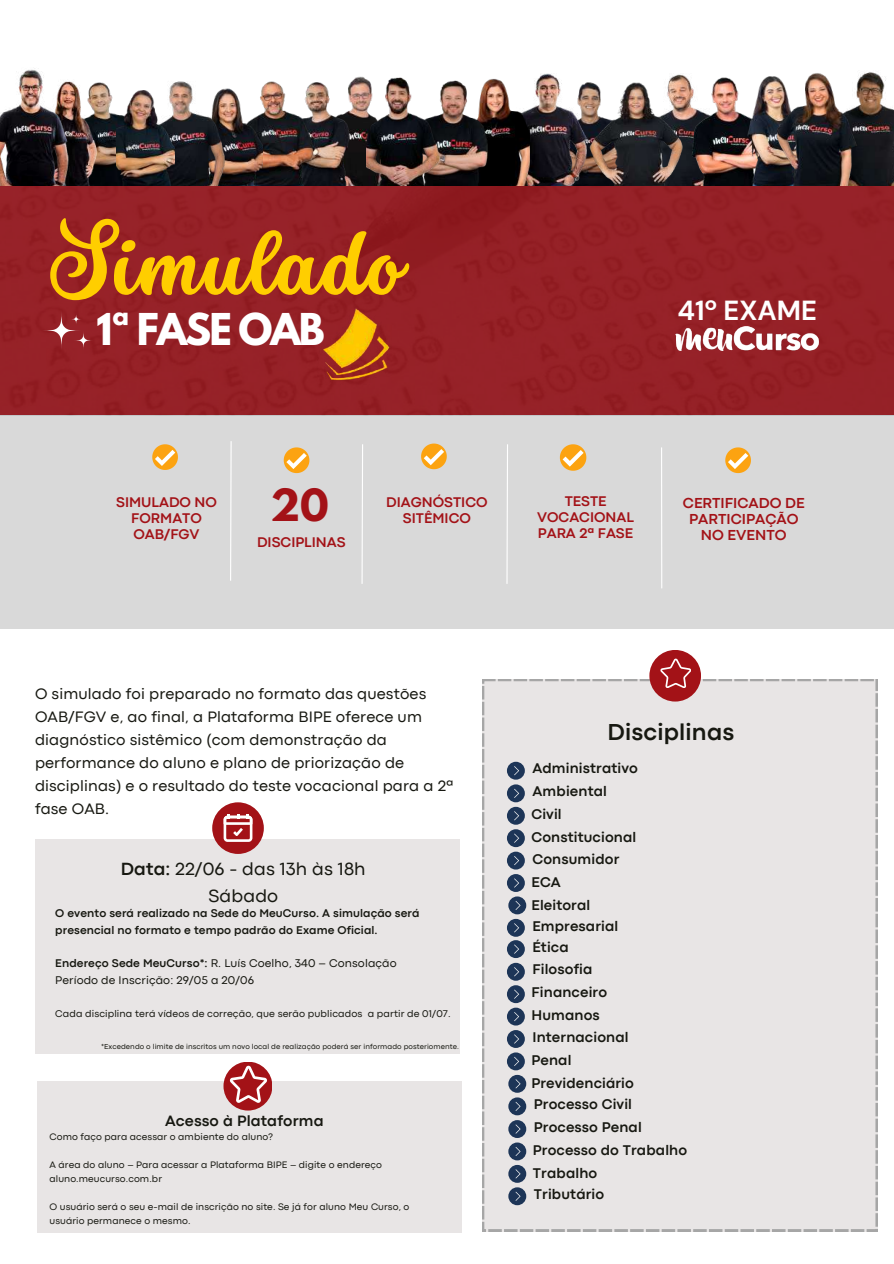
<style>
.page{position:relative;width:894px;height:1264px;background:#fff}
.page>*{position:absolute;margin:0;border:0;box-sizing:border-box;transform-origin:0 0}
.t1{font:84.45px "Stars Love";color:#ffce00}
.t2{font:700 39.3px "League Spartan";color:#a31217}
.t3{font:700 38.85px "League Spartan";letter-spacing:-.055em;color:#fff}
.t4{font:700 27.45px "DM Sans";color:#fff}
.t5{font:700 24px "Codec Pro";letter-spacing:.01em;color:#171811}
.t6{font:18.45px/27px "Codec Pro";letter-spacing:.01em;color:#171811;text-align:center}
.t7{font:15.75px/23.1px "Codec Pro";letter-spacing:.01em;color:#171811}
.t8{font:700 15.6px "Codec Pro";letter-spacing:.01em;color:#171811}
.t9{font:700 15.15px/16.4px "Codec Pro";color:#a31217;text-align:center}
.t10{font:700 14.7px/22.8px "Codec Pro";letter-spacing:.01em;color:#171811}
.t11{font:700 14.7px/15.9px "Codec Pro";color:#a31217;text-align:center}
.t12{font:700 11.7px/16.8px "Codec Pro";letter-spacing:.01em;color:#171811}
.t13{font:11.7px/16.8px "Codec Pro";letter-spacing:.01em;color:#171811}
.t14{font:10.2px "Codec Pro";letter-spacing:.01em;color:#171811}
.t15{font:9.75px/14px "Codec Pro";letter-spacing:.01em;color:#171811}
.t16{font:7.5px "Codec Pro";letter-spacing:.01em;color:#171811}
.s1{font-weight:700}
</style>
<div class="page">
<div style="left:0;top:410px;width:893px;height:218px;background:#d9d9d9"></div>
<img style="left:668px;top:74px;width:22px;height:112px">
<img style="left:98px;top:82px;width:19px;height:104px">
<img style="left:84px;top:82px;width:14px;height:104px">
<img style="left:0;top:68px;width:84px;height:118px">
<img style="left:586px;top:82px;width:2px;height:104px">
<img style="left:529px;top:74px;width:57px;height:112px">
<img style="left:690px;top:77px;width:43px;height:109px">
<img style="left:487px;top:78px;width:42px;height:108px">
<img style="left:440px;top:80px;width:47px;height:106px">
<img style="left:353px;top:76px;width:13px;height:110px">
<img style="left:366px;top:77px;width:74px;height:109px">
<img style="left:316px;top:80px;width:45px;height:106px">
<img style="left:262px;top:81px;width:54px;height:105px">
<img style="left:229px;top:88px;width:33px;height:98px">
<img style="left:588px;top:82px;width:95px;height:104px">
<img style="left:169px;top:81px;width:60px;height:105px">
<img style="left:117px;top:90px;width:57px;height:96px">
<img style="left:733px;top:76px;width:43px;height:110px">
<img style="left:868px;top:72px;width:25px;height:114px">
<img style="left:776px;top:73px;width:92px;height:113px">
<div style="left:0;top:186px;width:893px;height:229px;background:#962127"></div>
<div style="left:36px;top:838px;width:423px;height:215px;background:#e8e5e5"></div>
<div style="left:212px;top:802px;width:52px;height:52px;background:#a31217;border-radius:50%"></div>
<svg style="left:223px;top:814px;width:29px;height:27px"></svg>
<div style="left:482px;top:679px;width:395px;height:552px;background:#e8e5e5"></div>
<div style="left:649px;top:650px;width:51px;height:51px;background:#a31217;border-radius:50%"></div>
<svg style="left:660px;top:658px;width:30px;height:30px"></svg>
<div style="left:507px;top:918px;width:17px;height:18px;background:#1d3557;border-radius:9px"></div>
<svg style="left:514px;top:923px;width:5px;height:9px"></svg>
<div style="left:37px;top:1081px;width:424px;height:151px;background:#e8e5e5"></div>
<div style="left:223px;top:1061px;width:49px;height:49px;background:#a31217;border-radius:50%"></div>
<svg style="left:230px;top:1065px;width:37px;height:37px"></svg>
<svg style="left:506px;top:444px;width:2px;height:140px"></svg>
<svg style="left:284px;top:447px;width:25px;height:26px"></svg>
<svg style="left:559px;top:444px;width:27px;height:27px"></svg>
<svg style="left:361px;top:444px;width:2px;height:140px"></svg>
<svg style="left:421px;top:443px;width:25px;height:26px"></svg>
<div style="left:507px;top:874px;width:17px;height:18px;background:#1d3557;border-radius:9px"></div>
<svg style="left:514px;top:878px;width:5px;height:9px"></svg>
<div style="left:508px;top:896px;width:18px;height:18px;background:#1d3557;border-radius:9px"></div>
<svg style="left:515px;top:901px;width:5px;height:9px"></svg>
<div style="left:507px;top:761px;width:17px;height:18px;background:#1d3557;border-radius:9px"></div>
<svg style="left:514px;top:766px;width:5px;height:9px"></svg>
<div style="left:507px;top:784px;width:17px;height:18px;background:#1d3557;border-radius:9px"></div>
<svg style="left:514px;top:788px;width:5px;height:10px"></svg>
<div style="left:507px;top:806px;width:17px;height:18px;background:#1d3557;border-radius:9px"></div>
<svg style="left:514px;top:811px;width:5px;height:9px"></svg>
<div style="left:507px;top:829px;width:17px;height:18px;background:#1d3557;border-radius:9px"></div>
<svg style="left:514px;top:833px;width:5px;height:9px"></svg>
<div style="left:507px;top:851px;width:17px;height:18px;background:#1d3557;border-radius:9px"></div>
<svg style="left:514px;top:856px;width:5px;height:9px"></svg>
<div style="left:507px;top:940px;width:17px;height:18px;background:#1d3557;border-radius:9px"></div>
<svg style="left:514px;top:944px;width:5px;height:9px"></svg>
<div style="left:507px;top:962px;width:17px;height:18px;background:#1d3557;border-radius:9px"></div>
<svg style="left:514px;top:967px;width:5px;height:9px"></svg>
<div style="left:507px;top:985px;width:17px;height:18px;background:#1d3557;border-radius:9px"></div>
<svg style="left:514px;top:989px;width:5px;height:9px"></svg>
<div style="left:507px;top:1007px;width:17px;height:18px;background:#1d3557;border-radius:9px"></div>
<svg style="left:514px;top:1012px;width:5px;height:9px"></svg>
<div style="left:507px;top:1030px;width:17px;height:17px;background:#1d3557;border-radius:9px"></div>
<svg style="left:514px;top:1034px;width:5px;height:9px"></svg>
<div style="left:507px;top:1052px;width:17px;height:18px;background:#1d3557;border-radius:9px"></div>
<svg style="left:514px;top:1057px;width:5px;height:9px"></svg>
<div style="left:508px;top:1074px;width:18px;height:18px;background:#1d3557;border-radius:9px"></div>
<svg style="left:515px;top:1079px;width:5px;height:9px"></svg>
<div style="left:508px;top:1097px;width:18px;height:18px;background:#1d3557;border-radius:9px"></div>
<svg style="left:515px;top:1102px;width:5px;height:8px"></svg>
<div style="left:508px;top:1120px;width:18px;height:17px;background:#1d3557;border-radius:9px"></div>
<svg style="left:515px;top:1124px;width:5px;height:9px"></svg>
<div style="left:508px;top:1142px;width:18px;height:18px;background:#1d3557;border-radius:9px"></div>
<svg style="left:515px;top:1147px;width:5px;height:9px"></svg>
<div style="left:508px;top:1164px;width:18px;height:18px;background:#1d3557;border-radius:9px"></div>
<svg style="left:515px;top:1169px;width:5px;height:9px"></svg>
<div style="left:508px;top:1187px;width:18px;height:18px;background:#1d3557;border-radius:9px"></div>
<svg style="left:515px;top:1191px;width:5px;height:9px"></svg>
<svg style="left:152px;top:444px;width:26px;height:26px"></svg>
<svg style="left:230px;top:441px;width:2px;height:140px"></svg>
<hr style="left:660px;top:447px;width:2px;height:141px;background:#fff">
<svg style="left:725px;top:447px;width:25px;height:26px"></svg>
<img style="left:317px;top:307px;width:74px;height:77px">
<svg style="left:42px;top:311px;width:51px;height:39px"></svg>
<img style="left:675px;top:326px;width:143px;height:25px">
<h1 class="t1" style="left:50px;top:216px;width:353px">Simulado</h1>
<h3 class="t3" style="left:96px;top:309px;width:230px">1ª FASE OAB</h3>
<h3 class="t4" style="left:677px;top:292px;width:141px">41º EXAME</h3>
<h2 class="t2" style="left:270px;top:486px;width:60px">20</h2>
<p class="t11" style="left:257px;top:535px;width:90px">DISCIPLINAS</p>
<p class="t11" style="left:386px;top:495px;width:103px">DIAGNÓSTICO<br>SITÊMICO</p>
<p class="t9" style="left:682px;top:495px;width:123px">CERTIFICADO DE<br>PARTICIPAÇÃO<br>NO EVENTO</p>
<p class="t11" style="left:116px;top:495px;width:102px">SIMULADO NO<br>FORMATO<br>OAB/FGV</p>
<p class="t11" style="left:537px;top:494px;width:98px">TESTE<br>VOCACIONAL<br>PARA 2ª FASE</p>
<p class="t7" style="left:35px;top:683px;width:420px">O simulado foi preparado no formato das questões OAB/FGV e, ao final, a Plataforma BIPE oferece um diagnóstico sistêmico (com demonstração da performance do aluno e plano de priorização de disciplinas) e o resultado do teste vocacional para a 2ª fase OAB.</p>
<p class="t6" style="left:121px;top:856px;width:246px"><span class="s1">Data:</span> 22/06 - das 13h às 18h<br>Sábado</p>
<p class="t12" style="left:55px;top:905px;width:365px">O evento será realizado na Sede do MeuCurso. A simulação será presencial no formato e tempo padrão do Exame Oficial.</p>
<p class="t13" style="left:55px;top:955px;width:343px"><span class="s1">Endereço Sede MeuCurso*:</span> R. Luís Coelho, 340 – Consolação<br>Período de Inscrição: 29/05 a 20/06</p>
<p class="t14" style="left:55px;top:1009px;width:397px">Cada disciplina terá vídeos de correção, que serão publicados a partir de 01/07.</p>
<p class="t16" style="left:101px;top:1044px;width:359px">*Excedendo o limite de inscritos um novo local de realização poderá ser informado posteriomente.</p>
<p class="t8" style="left:165px;top:1115px;width:160px">Acesso à Plataforma</p>
<p class="t15" style="left:49px;top:1130px;width:225px">Como faço para acessar o ambiente do aluno?</p>
<p class="t15" style="left:49px;top:1158px;width:334px">A área do aluno – Para acessar a Plataforma BIPE – digite o endereço aluno.meucurso.com.br</p>
<p class="t15" style="left:49px;top:1200px;width:361px">O usuário será o seu e-mail de inscrição no site. Se já for aluno Meu Curso, o usuário permanece o mesmo.</p>
<h3 class="t5" style="left:607px;top:724px;width:128px">Disciplinas</h3>
<p class="t10" style="left:531px;top:758px;width:108px">Administrativo<br>Ambiental<br>Civil<br>Constitucional<br>Consumidor<br>ECA<br>Eleitoral</p>
<p class="t10" style="left:532px;top:916px;width:87px;line-height:20.9px">Empresarial<br>Ética</p>
<p class="t10" style="left:531px;top:959px;width:104px">Filosofia<br>Financeiro<br>Humanos<br>Internacional<br>Penal<br>Previdenciário</p>
<p class="t10" style="left:532px;top:1093px;width:156px">Processo Civil<br>Processo Penal<br>Processo do Trabalho<br>Trabalho<br>Tributário</p>
</div>
